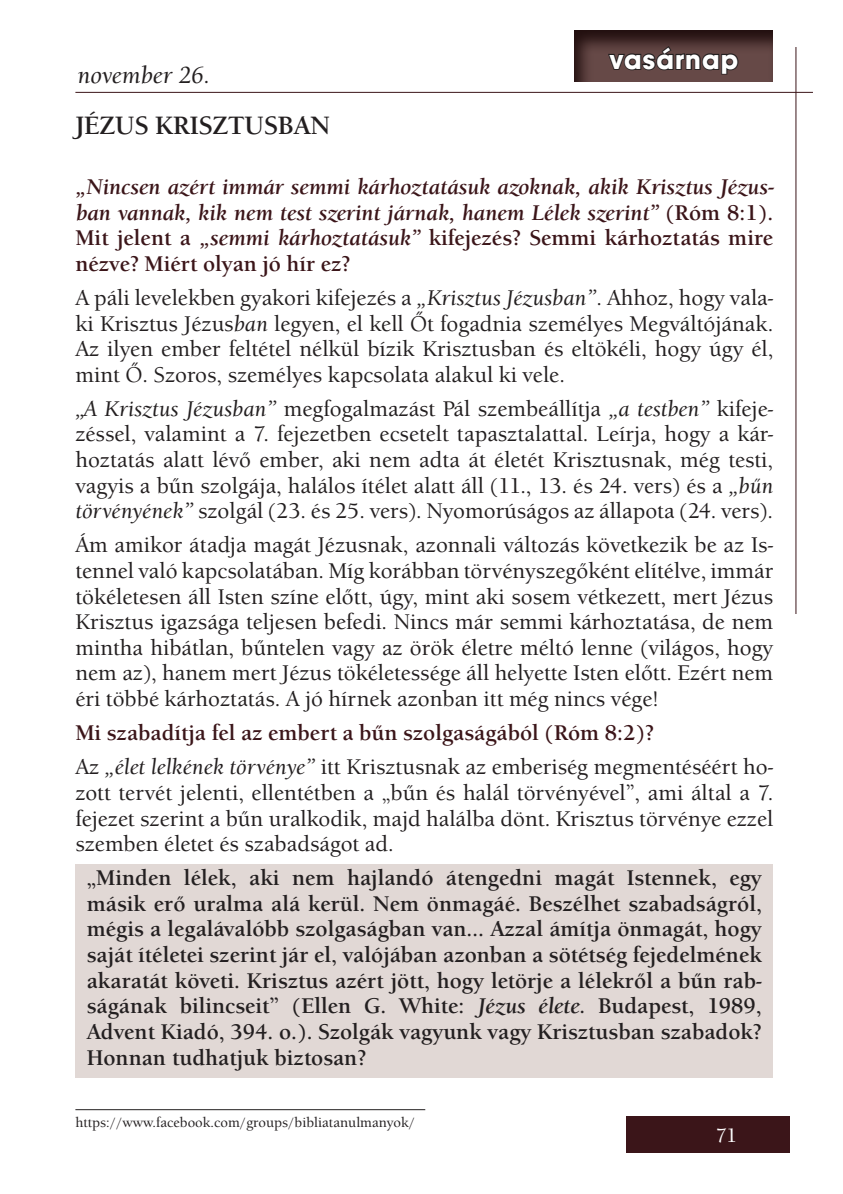
<style>
.page{position:relative;width:843px;height:1194px;background:#fff}
.page>*{position:absolute;margin:0;border:0;box-sizing:border-box;transform-origin:0 0}
.t1{font:700 28px "Avant Gar Got Itc TEE";letter-spacing:.04em;color:#fff}
.t2{font:700 26px "Berkeley Old Sty Itc TEE";color:#231f20}
.t3{font:italic 500 24px "Berkeley Old Sty Itc TEE";color:#231f20}
.t4{font:500 22px/25.6px "Berkeley Old Sty Itc TEE";color:#231f20;text-align:justify}
.t5{font:700 22px/25.6px "Berkeley Old Sty Itc TEE";color:#231f20;text-align:justify}
.t6{font:italic 700 22px/25.6px "Berkeley Old Sty Itc TEE";color:#3b1519;text-align:justify}
.t7{font:700 22px/34px "Berkeley Old Sty Itc TEE";color:#3b1519}
.t8{font:500 20px "Berkeley Old Sty Itc TEE";color:#fff}
.t9{font:500 14px "Berkeley Old Sty Itc TEE";color:#231f20}
.s1{font-style:normal}
.s2{font-style:italic}
.s3{font-weight:500;color:#231f20}
.s4{font-weight:500;font-style:italic;color:#231f20}
</style>
<div class="page">
<div style="left:626px;top:1116px;width:164px;height:37px;background:#3b1519"></div>
<hr style="left:75px;top:92px;width:737px;height:1px;background:#3b1519">
<hr style="left:795px;top:47px;width:1px;height:567px;background:#3b1519">
<div style="left:75px;top:864px;width:698px;height:213px;background:#e1d8d5"></div>
<svg style="left:574px;top:30px;width:199px;height:52px;background:#4b3230"></svg>
<svg style="left:606px;top:45px;width:133px;height:30px;background:#4f3a39"></svg>
<hr style="left:75px;top:1109px;width:350px;height:1px;background:#231f20">
<p class="t3" style="left:77px;top:61px;width:134px">november 26.</p>
<p class="t1" style="left:609px;top:42px;width:130px">vasárnap</p>
<p class="t2" style="left:75px;top:110px;width:256px">JÉZUS KRISZTUSBAN</p>
<p class="t6" style="left:75px;top:174px;width:700px">„Nincsen azért immár semmi kárhoztatásuk azoknak, akik Krisztus Jézus&shy;ban vannak, kik nem test szerint járnak, hanem Lélek szerint” <span class="s1">(Róm 8:1).<br>Mit jelent a</span> „semmi kárhoztatásuk” <span class="s1">kifejezés? Semmi kárhoztatás mire nézve? Miért olyan jó hír ez?</span></p>
<p class="t4" style="left:75px;top:285px;width:699px">A páli levelekben gyakori kifejezés a <span class="s2">„Krisztus Jézusban”</span>. Ahhoz, hogy vala&shy;ki Krisztus Jézus<span class="s2">ban</span> legyen, el kell Őt fogadnia személyes Megváltójának.<br>Az ilyen ember feltétel nélkül bízik Krisztusban és eltökéli, hogy úgy él, mint Ő. Szoros, személyes kapcsolata alakul ki vele.</p>
<p class="t4" style="left:75px;top:396px;width:699px"><span class="s2">„A Krisztus Jézusban”</span> megfogalmazást Pál szembeállítja <span class="s2">„a testben”</span> kifeje&shy;zéssel, valamint a 7. fejezetben ecsetelt tapasztalattal. Leírja, hogy a kár&shy;hoztatás alatt lévő ember, aki nem adta át életét Krisztusnak, még testi, vagyis a bűn szolgája, halálos ítélet alatt áll (11., 13. és 24. vers) és a <span class="s2">„bűn törvényének”</span> szolgál (23. és 25. vers). Nyomorúságos az állapota (24. vers).</p>
<p class="t4" style="left:75px;top:532px;width:699px">Ám amikor átadja magát Jézusnak, azonnali változás következik be az Is&shy;tennel való kapcsolatában. Míg korábban törvényszegőként elítélve, immár tökéletesen áll Isten színe előtt, úgy, mint aki sosem vétkezett, mert Jézus Krisztus igazsága teljesen befedi. Nincs már semmi kárhoztatása, de nem mintha hibátlan, bűntelen vagy az örök életre méltó lenne (világos, hogy nem az), hanem mert Jézus tökéletessége áll helyette Isten előtt. Ezért nem éri többé kárhoztatás. A jó hírnek azonban itt még nincs vége!</p>
<p class="t7" style="left:75px;top:716px;width:699px">Mi szabadítja fel az embert a bűn szolgaságából (Róm 8:2)?<br><span class="s3">Az</span> <span class="s4">„élet lelkének törvénye”</span> <span class="s3">itt Krisztusnak az emberiség megmentéséért ho-</span></p>
<p class="t4" style="left:75px;top:780px;width:699px">zott tervét jelenti, ellentétben a „bűn és halál törvényével”, ami által a 7. fejezet szerint a bűn uralkodik, majd halálba dönt. Krisztus törvénye ezzel szemben életet és szabadságot ad.</p>
<p class="t5" style="left:87px;top:865px;width:676px">„Minden lélek, aki nem hajlandó átengedni magát Istennek, egy másik erő uralma alá kerül. Nem önmagáé. Beszélhet szabadságról, mégis a legalávalóbb szolgaságban van… Azzal ámítja önmagát, hogy saját ítéletei szerint jár el, valójában azonban a sötétség fejedelmének akaratát követi. Krisztus azért jött, hogy letörje a lélekről a bűn rab&shy;ságának bilincseit” (Ellen G. White: <span class="s2">Jézus élete.</span> Budapest, 1989, Advent Kiadó, 394. o.). Szolgák vagyunk vagy Krisztusban szabadok?<br>Honnan tudhatjuk biztosan?</p>
<p class="t9" style="left:75px;top:1114px;width:341px">https://www.facebook.com/groups/bibliatanulmanyok/</p>
<p class="t8" style="left:715px;top:1124px;width:23px">71</p>
</div>
